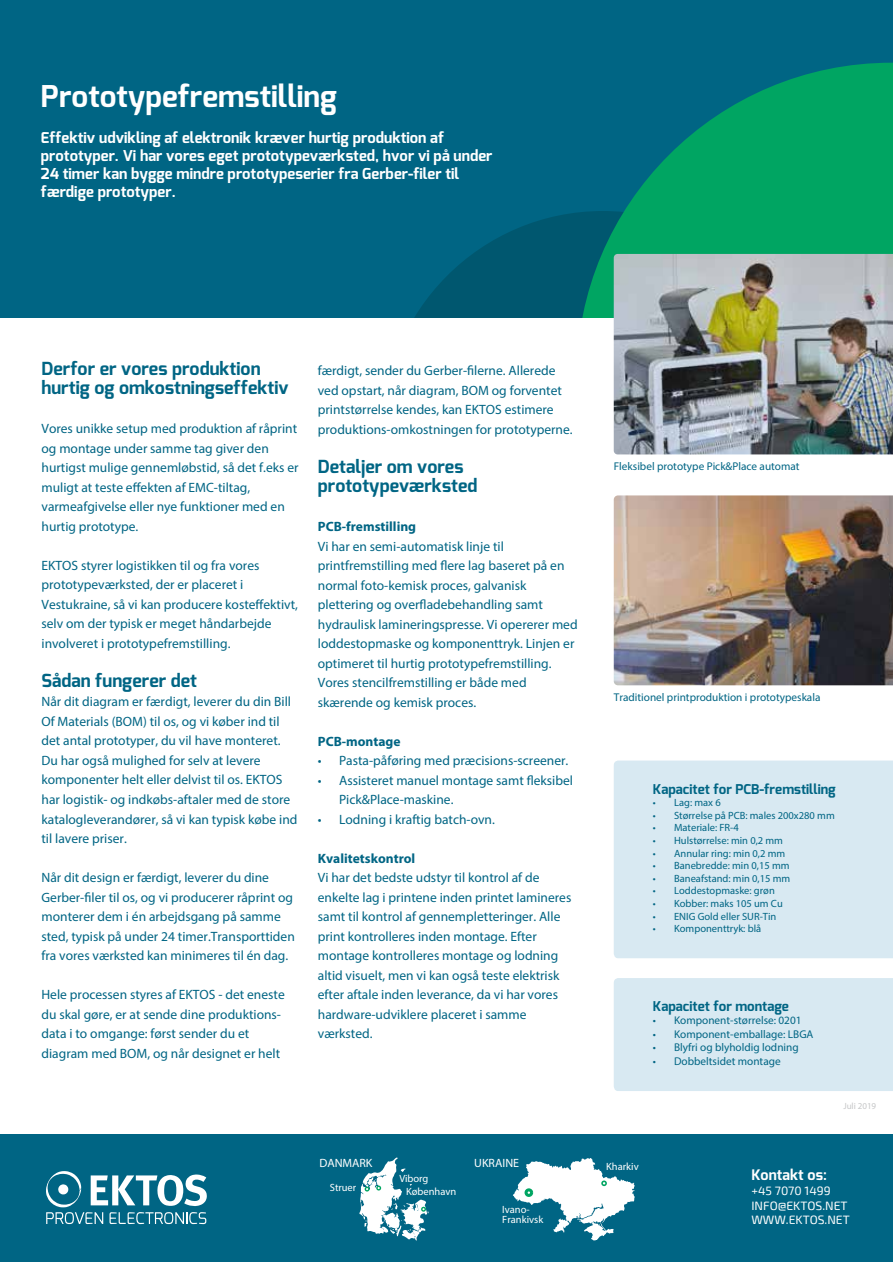
<style>
.page{position:relative;width:893px;height:1262px;background:#fff}
.page>*{position:absolute;margin:0;border:0;box-sizing:border-box;transform-origin:0 0}
.t1{font:700 30px "Exo";color:#fff}
.t2{font:700 18px/19.5px "Exo";color:#006584}
.t3{font:700 15px/18px "Exo";color:#fff}
.t4{font:700 14.55px "Exo";letter-spacing:.005em;color:#fff}
.t5{font:13.5px/19.5px "Myriad Pro";color:#006584}
.t6{font:700 13.5px "Exo";color:#006584}
.t7{font:700 13.5px "Myriad Pro";color:#006584}
.t8{font:12.15px/14.5px "Exo 2";color:#fff}
.t9{font:12px "Myriad Pro";color:#fff}
.t10{font:11.25px "Myriad Pro";color:#006584}
.t11{font:10.5px "Myriad Pro";color:#006584}
.t12{font:10.5px/10.5px "Myriad Pro";color:#fff}
.t13{font:9px "Myriad Pro";color:#c6c7c8}
</style>
<div class="page">
<div style="left:0;top:0;width:892px;height:337px;background:#006584"></div>
<div style="left:381px;top:211px;width:443px;height:446px;background:#00546a;border-radius:50%"></div>
<svg style="left:576px;top:63px;width:316px;height:256px;fill:#00a562"></svg>
<div style="left:0;top:319px;width:892px;height:943px;background:#fff"></div>
<div style="left:614px;top:760px;width:278px;height:198px;background:#d8e9f2"></div>
<div style="left:614px;top:978px;width:278px;height:113px;background:#d8e9f2"></div>
<div style="left:0;top:1134px;width:892px;height:128px;background:#006584"></div>
<svg style="left:46px;top:1171px;width:161px;height:53px"></svg>
<svg style="left:512px;top:1158px;width:123px;height:82px"></svg>
<svg style="left:359px;top:1157px;width:69px;height:83px"></svg>
<img style="left:613px;top:254px;width:279px;height:200px">
<img style="left:613px;top:495px;width:279px;height:190px">
<h1 class="t1" style="left:41px;top:77px;width:297px">Prototypefremstilling</h1>
<p class="t3" style="left:41px;top:129px;width:453px">Effektiv udvikling af elektronik kræver hurtig produktion af prototyper. Vi har vores eget prototypeværksted, hvor vi på under 24 timer kan bygge mindre prototypeserier fra Gerber-filer til færdige prototyper.</p>
<h2 class="t2" style="left:41px;top:359px;width:249px">Derfor er vores produktion hurtig og omkostningseffektiv</h2>
<p class="t5" style="left:41px;top:419px;width:258px">Vores unikke setup med produktion af råprint og montage under samme tag giver den hurtigst mulige gennemløbstid, så det f.eks er muligt at teste effekten af EMC-tiltag, varmeafgivelse eller nye funktioner med en hurtig prototype.</p>
<p class="t5" style="left:41px;top:555px;width:258px">EKTOS styrer logistikken til og fra vores prototypeværksted, der er placeret i Vestukraine, så vi kan producere kosteffektivt, selv om der typisk er meget håndarbejde involveret i prototypefremstilling.</p>
<h2 class="t2" style="left:41px;top:671px;width:157px">Sådan fungerer det</h2>
<p class="t5" style="left:41px;top:692px;width:257px">Når dit diagram er færdigt, leverer du din Bill Of Materials (BOM) til os, og vi køber ind til det antal prototyper, du vil have monteret.<br>Du har også mulighed for selv at levere komponenter helt eller delvist til os. EKTOS har logistik- og indkøbs-aftaler med de store katalogleverandører, så vi kan typisk købe ind til lavere priser.</p>
<p class="t5" style="left:41px;top:867px;width:255px">Når dit design er færdigt, leverer du dine Gerber-filer til os, og vi producerer råprint og monterer dem i én arbejdsgang på samme sted, typisk på under 24 timer.Transporttiden fra vores værksted kan minimeres til én dag.</p>
<p class="t5" style="left:41px;top:984px;width:245px">Hele processen styres af EKTOS - det eneste du skal gøre, er at sende dine produktions&shy;data i to omgange: først sender du et diagram med BOM, og når designet er helt</p>
<p class="t5" style="left:318px;top:360px;width:256px">færdigt, sender du Gerber-filerne. Allerede ved opstart, når diagram, BOM og forventet printstørrelse kendes, kan EKTOS estimere produktions-omkostningen for prototyperne.</p>
<h2 class="t2" style="left:318px;top:456px;width:161px">Detaljer om vores prototypeværksted</h2>
<p class="t7" style="left:318px;top:518px;width:100px">PCB-fremstilling</p>
<p class="t5" style="left:318px;top:536px;width:261px">Vi har en semi-automatisk linje til printfremstilling med flere lag baseret på en normal foto-kemisk proces, galvanisk plettering og overfladebehandling samt hydraulisk lamineringspresse. Vi opererer med loddestopmaske og komponenttryk. Linjen er optimeret til hurtig prototypefremstilling.<br>Vores stencilfremstilling er både med skærende og kemisk proces.</p>
<p class="t7" style="left:318px;top:732px;width:84px">PCB-montage</p>
<p class="t5" style="left:318px;top:750px;width:252px">• Pasta-påføring med præcisions-screener.</p>
<p class="t5" style="left:339px;top:770px;width:235px;text-indent:-21px">• Assisteret manuel montage samt fleksibel<br>Pick&amp;Place-maskine.</p>
<p class="t5" style="left:318px;top:809px;width:178px">• Lodning i kraftig batch-ovn.</p>
<p class="t7" style="left:318px;top:849px;width:99px">Kvalitetskontrol</p>
<p class="t5" style="left:318px;top:867px;width:255px">Vi har det bedste udstyr til kontrol af de enkelte lag i printene inden printet lamineres samt til kontrol af gennempletteringer. Alle print kontrolleres inden montage. Efter montage kontrolleres montage og lodning altid visuelt, men vi kan også teste elektrisk efter aftale inden leverance, da vi har vores hardware-udviklere placeret i samme værksted.</p>
<p class="t9" style="left:319px;top:1155px;width:54px">DANMARK</p>
<p class="t12" style="left:330px;top:1181px;width:28px">Struer</p>
<p class="t12" style="left:399px;top:1173px;width:31px">Viborg</p>
<p class="t12" style="left:406px;top:1186px;width:52px">København</p>
<p class="t9" style="left:474px;top:1155px;width:46px">UKRAINE</p>
<p class="t12" style="left:502px;top:1203px;width:42px">Ivano-<br>Frankivsk</p>
<p class="t10" style="left:613px;top:459px;width:187px">Fleksibel prototype Pick&amp;Place automat</p>
<p class="t10" style="left:613px;top:690px;width:208px">Traditionel printproduktion i prototypeskala</p>
<p class="t6" style="left:653px;top:780px;width:184px">Kapacitet for PCB-fremstilling</p>
<p class="t11" style="left:653px;top:796px;width:69px">• Lag: max 6</p>
<p class="t11" style="left:653px;top:808px;width:183px">• Størrelse på PCB: males 200x280 mm</p>
<p class="t11" style="left:653px;top:821px;width:87px">• Materiale: FR-4</p>
<p class="t11" style="left:653px;top:834px;width:132px">• Hulstørrelse: min 0,2 mm</p>
<p class="t11" style="left:653px;top:846px;width:134px">• Annular ring: min 0,2 mm</p>
<p class="t11" style="left:653px;top:859px;width:138px">• Banebredde: min 0,15 mm</p>
<p class="t11" style="left:653px;top:871px;width:139px">• Baneafstand: min 0,15 mm</p>
<p class="t11" style="left:653px;top:884px;width:123px">• Loddestopmaske: grøn</p>
<p class="t11" style="left:653px;top:897px;width:131px">• Kobber: maks 105 um Cu</p>
<p class="t11" style="left:653px;top:909px;width:125px">• ENIG Gold eller SUR-Tin</p>
<p class="t11" style="left:653px;top:922px;width:110px">• Komponenttryk: blå</p>
<p class="t6" style="left:653px;top:997px;width:138px">Kapacitet for montage</p>
<p class="t10" style="left:653px;top:1013px;width:150px">• Komponent-størrelse: 0201</p>
<p class="t10" style="left:653px;top:1027px;width:162px">• Komponent-emballage: LBGA</p>
<p class="t10" style="left:653px;top:1040px;width:147px">• Blyfri og blyholdig lodning</p>
<p class="t10" style="left:653px;top:1054px;width:129px">• Dobbeltsidet montage</p>
<p class="t13" style="left:843px;top:1100px;width:34px">Juli 2019</p>
<p class="t12" style="left:606px;top:1161px;width:34px">Kharkiv</p>
<p class="t4" style="left:751px;top:1165px;width:77px">Kontakt os:</p>
<p class="t8" style="left:751px;top:1183px;width:100px">+45 7070 1499<br>INFO@EKTOS.NET<br>WWW.EKTOS.NET</p>
</div>
